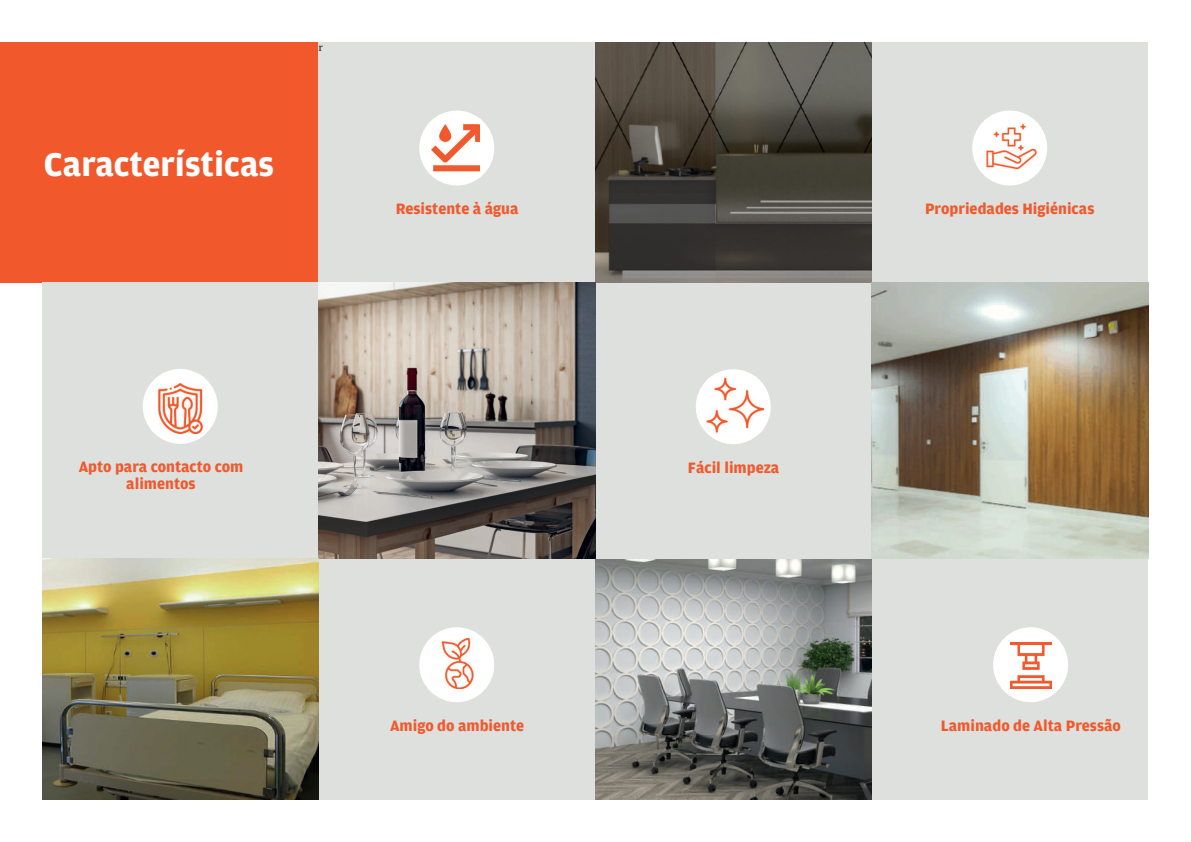
<style>
.page{position:relative;width:1191px;height:842px;background:#fff}
.page>*{position:absolute;margin:0;border:0;box-sizing:border-box;transform-origin:0 0}
.t1{font:700 35px "Amplitude";color:#fff}
.t2{font:700 16px "Amplitude";color:#f1592c}
.t3{font:12px "Minion Pro";color:#231f20}
</style>
<div class="page">
<div style="left:318px;top:559px;width:277px;height:240px;background:#dde0dd"></div>
<div style="left:419px;top:627px;width:75px;height:75px;background:#fff;border-radius:50%"></div>
<img style="left:440px;top:637px;width:43px;height:52px">
<img style="left:595px;top:42px;width:276px;height:240px">
<div style="left:0;top:42px;width:318px;height:240px;background:#f1592c"></div>
<img style="left:871px;top:282px;width:277px;height:277px">
<img style="left:595px;top:559px;width:276px;height:240px">
<div style="left:318px;top:42px;width:277px;height:240px;background:#dde0dd"></div>
<div style="left:419px;top:111px;width:75px;height:75px;background:#fff;border-radius:50%"></div>
<img style="left:432px;top:123px;width:48px;height:48px">
<div style="left:871px;top:42px;width:277px;height:240px;background:#dde0dd"></div>
<div style="left:595px;top:283px;width:276px;height:276px;background:#dde0dd"></div>
<div style="left:696px;top:369px;width:74px;height:75px;background:#fff;border-radius:50%"></div>
<img style="left:706px;top:376px;width:58px;height:58px">
<div style="left:42px;top:282px;width:276px;height:277px;background:#dde0dd"></div>
<div style="left:143px;top:369px;width:75px;height:75px;background:#fff;border-radius:50%"></div>
<img style="left:157px;top:384px;width:47px;height:50px">
<div style="left:871px;top:559px;width:277px;height:240px;background:#dde0dd"></div>
<div style="left:972px;top:111px;width:75px;height:75px;background:#fff;border-radius:50%"></div>
<img style="left:984px;top:119px;width:54px;height:55px">
<div style="left:993px;top:627px;width:75px;height:75px;background:#fff;border-radius:50%"></div>
<img style="left:1010px;top:642px;width:41px;height:46px">
<img style="left:318px;top:282px;width:277px;height:277px">
<img style="left:42px;top:559px;width:276px;height:240px">
<h1 class="t1" style="left:44px;top:145px;width:232px">Características</h1>
<p class="t3" style="left:318px;top:39px;width:6px">r</p>
<p class="t2" style="left:396px;top:200px;width:124px">Resistente à água</p>
<p class="t2" style="left:79px;top:458px;width:166px">Apto para contacto com</p>
<p class="t2" style="left:688px;top:459px;width:93px">Fácil limpeza</p>
<p class="t2" style="left:126px;top:474px;width:71px">alimentos</p>
<p class="t2" style="left:390px;top:717px;width:136px">Amigo do ambiente</p>
<p class="t2" style="left:925px;top:200px;width:171px">Propriedades Higiénicas</p>
<p class="t2" style="left:941px;top:717px;width:182px">Laminado de Alta Pressão</p>
</div>
